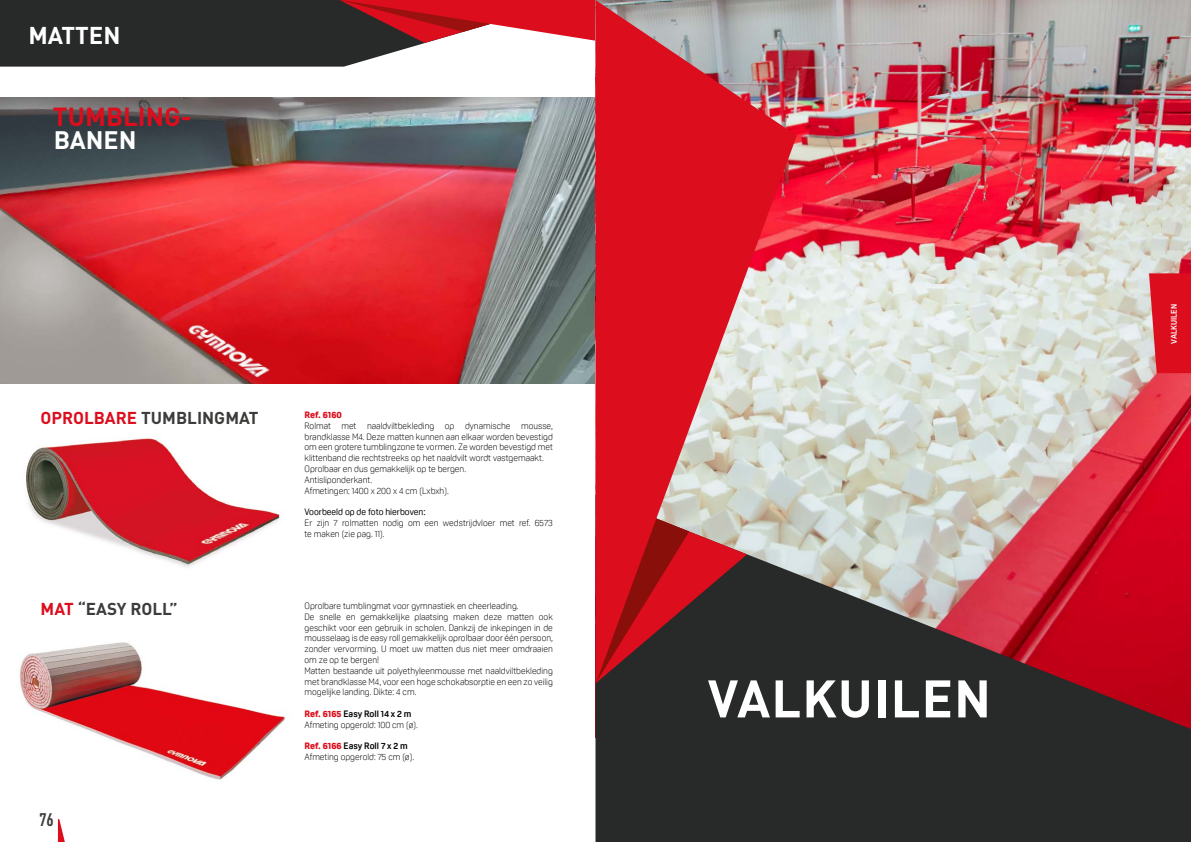
<style>
.page{position:relative;width:1191px;height:842px;background:#fff}
.page>*{position:absolute;margin:0;border:0;box-sizing:border-box;transform-origin:0 0}
.t1{font:700 52px "DIN Pro";letter-spacing:.02em;color:#fff}
.t2{font:700 25.9px "DIN Pro";color:#dc0d1d}
.t3{font:700 25px "DIN Pro";color:#fff}
.t4{font:700 24px "DIN Pro";color:#fff}
.t5{font:700 condensed 18px "DIN Pro";color:#3c3c3b}
.t6{font:700 17px "DIN Pro";color:#3c3c3b}
.t7{font:300 9px/10.8px "Oscine";color:#000}
.t8{font:9px "Oscine";color:#000}
.t9{font:800 9px "Oscine";color:#dc0d1d}
.t10{font:700 8px "Oscine";color:#fff}
.s1{color:#dc0d1d}
.s2{font-weight:800;color:#dc0d1d}
.s3{font-weight:700}
</style>
<div class="page">
<svg style="left:58px;top:819px;width:7px;height:23px"></svg>
<svg style="left:0;top:0;width:595px;height:67px"></svg>
<img style="left:26px;top:438px;width:255px;height:129px">
<img style="left:19px;top:642px;width:266px;height:138px">
<img style="left:0;top:97px;width:595px;height:286px">
<img style="left:797px;top:0;width:394px;height:495px">
<svg style="left:595px;top:495px;width:596px;height:347px;fill:#282929"></svg>
<svg style="left:595px;top:0;width:202px;height:684px;fill:#dc0d1d"></svg>
<svg style="left:1149px;top:273px;width:42px;height:100px"></svg>
<h3 class="t4" style="left:28px;top:15px;width:94px">MATTEN</h3>
<h2 class="t2" style="left:53px;top:95px;width:140px">TUMBLING-</h2>
<h3 class="t3" style="left:54px;top:119px;width:84px">BANEN</h3>
<h3 class="t6" style="left:41px;top:403px;width:219px"><span class="s1">OPROLBARE</span> TUMBLINGMAT</h3>
<h3 class="t6" style="left:41px;top:594px;width:139px"><span class="s1">MAT</span> “EASY ROLL”</h3>
<h3 class="t5" style="left:39px;top:805px;width:16px">76</h3>
<p class="t9" style="left:304px;top:410px;width:39px">Ref. 6160</p>
<p class="t7" style="left:304px;top:420px;width:250px">Rolmat met naaldviltbekleding op dynamische mousse, brandklasse M4. Deze matten kunnen aan elkaar worden bevestigd om een grotere tumblingzone te vormen. Ze worden bevestigd met klittenband die rechtstreeks op het naaldvilt wordt vastgemaakt.<br>Oprolbaar en dus gemakkelijk op te bergen.<br>Antisliponderkant.<br>Afmetingen: 1400 x 200 x 4 cm (Lxbxh).</p>
<p class="t8" style="left:304px;top:507px;width:123px">Voorbeeld op de foto hierboven:</p>
<p class="t7" style="left:304px;top:517px;width:250px">Er zijn 7 rolmatten nodig om een wedstrijdvloer met ref. 6573 te maken (zie pag. 11).</p>
<p class="t7" style="left:304px;top:600px;width:250px">Oprolbare tumblingmat voor gymnastiek en cheerleading.<br>De snelle en gemakkelijke plaatsing maken deze matten ook geschikt voor een gebruik in scholen. Dankzij de inkepingen in de mousselaag is de easy roll gemakkelijk oprolbaar door één persoon, zonder vervorming. U moet uw matten dus niet meer omdraaien om ze op te bergen!<br>Matten bestaande uit polyethyleenmousse met naaldviltbekleding met brandklasse M4, voor een hoge schokabsorptie en een zo veilig mogelijke landing. Dikte: 4 cm.</p>
<p class="t7" style="left:304px;top:708px;width:115px"><span class="s2">Ref. 6165</span> <span class="s3">Easy Roll 14 x 2 m<br></span>Afmeting opgerold: 100 cm (ø).</p>
<p class="t7" style="left:304px;top:741px;width:111px"><span class="s2">Ref. 6166</span> <span class="s3">Easy Roll 7 x 2 m<br></span>Afmeting opgerold: 75 cm (ø).</p>
<h1 class="t1" style="left:708px;top:655px;width:285px">VALKUILEN</h1>
<p class="t10" style="left:1169px;top:344px;width:41px;rotate:-90deg">VALKUILEN</p>
</div>
